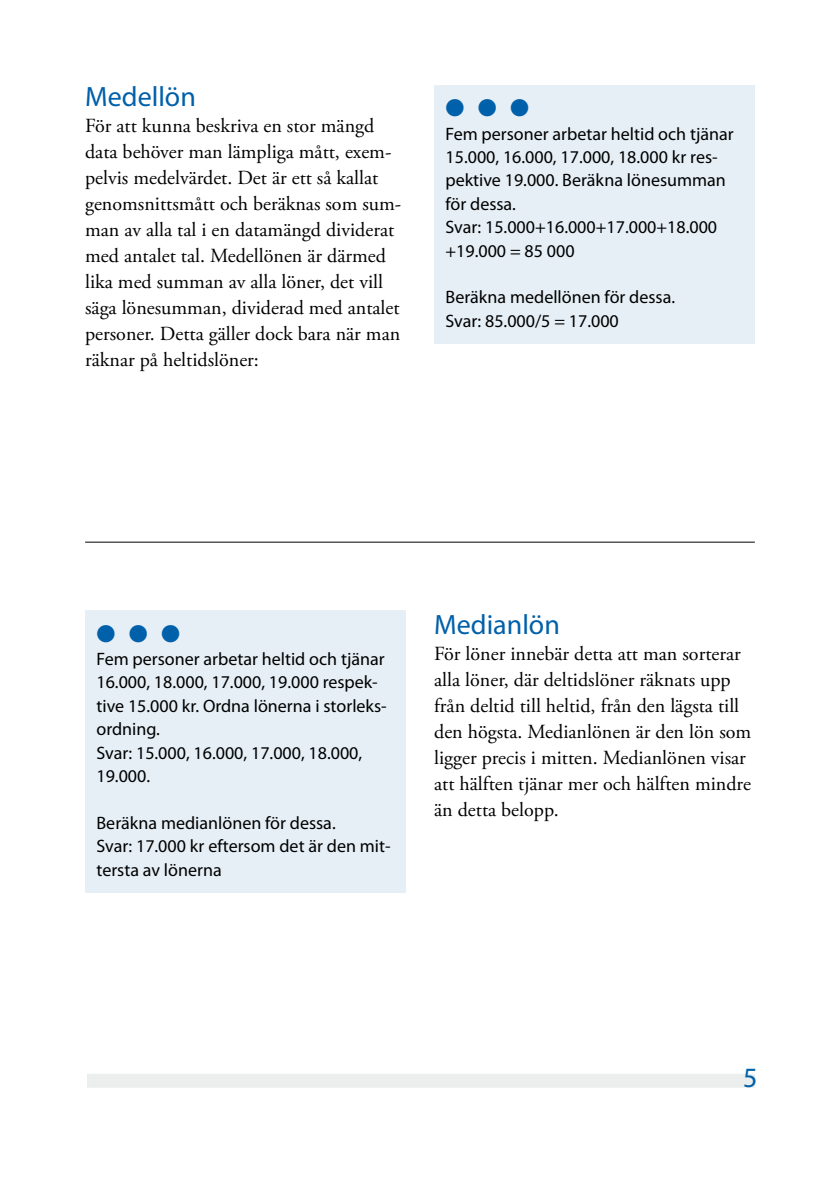
<style>
.page{position:relative;width:840px;height:1191px;background:#fff}
.page>*{position:absolute;margin:0;border:0;box-sizing:border-box;transform-origin:0 0}
.t1{font:28px "Myriad Pro";color:#0060a9}
.t2{font:24px "Zapf Dingbats";color:#0060a9}
.t3{font:20px/26px "Adobe Garamond Pro";color:#000}
.t4{font:18px/23.4px "Myriad Pro";color:#000}
</style>
<div class="page">
<div style="left:87px;top:1073px;width:667px;height:14px;background:#eceded"></div>
<div style="left:434px;top:85px;width:320px;height:259px;background:#e6eff6"></div>
<div style="left:85px;top:610px;width:320px;height:282px;background:#e6eff6"></div>
<hr style="left:85px;top:542px;width:669px;height:1px;background:#000">
<h1 class="t1" style="left:85px;top:81px;width:112px">Medellön</h1>
<p class="t3" style="left:85px;top:113px;width:317px">För att kunna beskriva en stor mängd data behöver man lämpliga mått, exem&shy;pelvis medelvärdet. Det är ett så kallat genomsnittsmått och beräknas som sum&shy;man av alla tal i en datamängd dividerat med antalet tal. Medellönen är därmed lika med summan av alla löner, det vill säga lönesumman, dividerad med antalet personer. Detta gäller dock bara när man räknar på heltidslöner:</p>
<p class="t2" style="left:445px;top:96px;width:85px">● ● ●</p>
<p class="t4" style="left:445px;top:122px;width:289px">Fem personer arbetar heltid och tjänar<br>15.000, 16.000, 17.000, 18.000 kr res&shy;pektive 19.000. Beräkna lönesumman för dessa.<br>Svar: 15.000+16.000+17.000+18.000 +19.000 = 85 000</p>
<p class="t4" style="left:445px;top:286px;width:231px">Beräkna medellönen för dessa.<br>Svar: 85.000/5 = 17.000</p>
<p class="t2" style="left:96px;top:622px;width:85px">● ● ●</p>
<p class="t4" style="left:96px;top:647px;width:291px">Fem personer arbetar heltid och tjänar<br>16.000, 18.000, 17.000, 19.000 respek&shy;tive 15.000 kr. Ordna lönerna i storleks&shy;ordning.<br>Svar: 15.000, 16.000, 17.000, 18.000,<br>19.000.</p>
<p class="t4" style="left:96px;top:811px;width:295px">Beräkna medianlönen för dessa.<br>Svar: 17.000 kr eftersom det är den mit&shy;tersta av lönerna</p>
<h1 class="t1" style="left:434px;top:609px;width:127px">Medianlön</h1>
<p class="t3" style="left:434px;top:641px;width:318px">För löner innebär detta att man sorterar alla löner, där deltidslöner räknats upp från deltid till heltid, från den lägsta till den högsta. Medianlönen är den lön som ligger precis i mitten. Medianlönen visar att hälften tjänar mer och hälften mindre än detta belopp.</p>
<h1 class="t1" style="left:742px;top:1062px;width:16px">5</h1>
</div>
